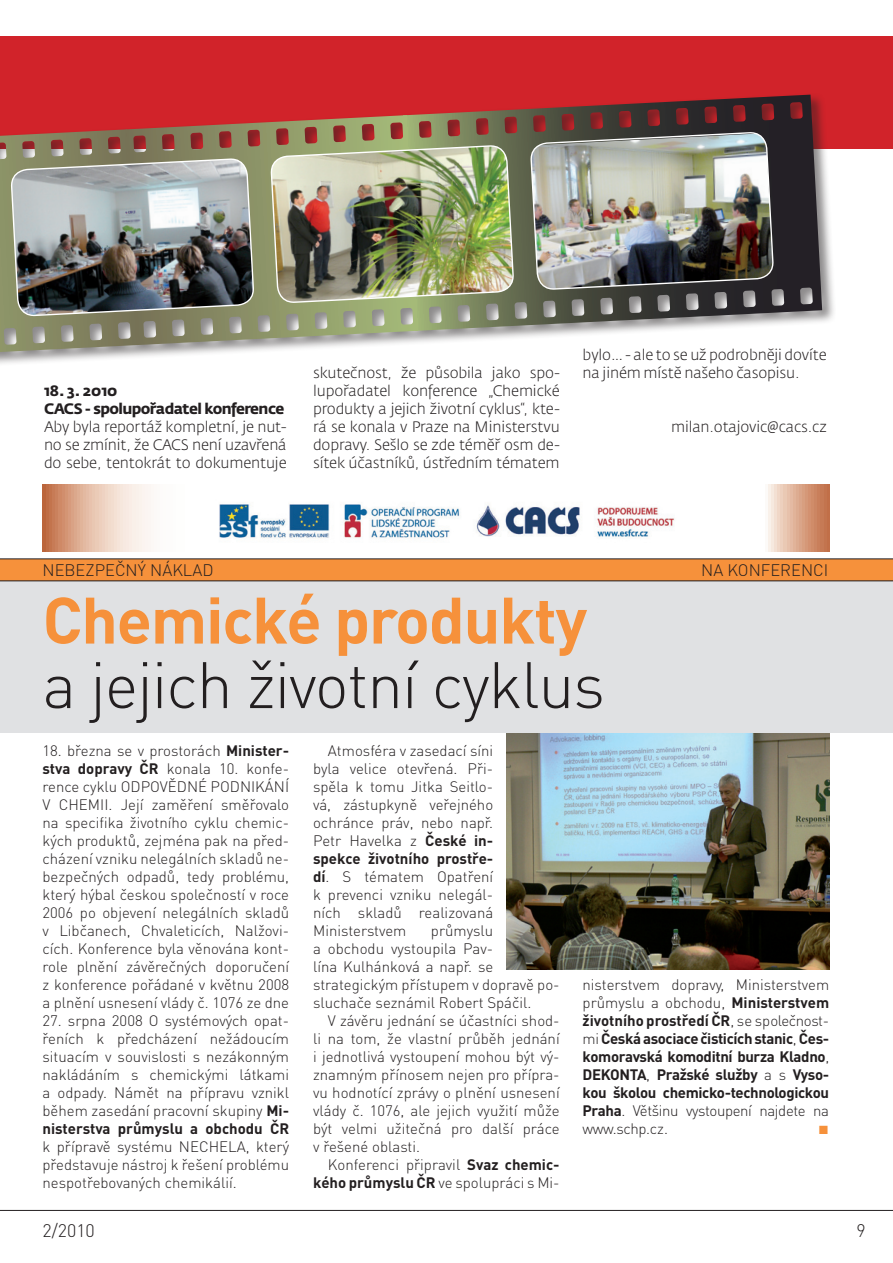
<style>
.page{position:relative;width:893px;height:1263px;background:#fff}
.page>*{position:absolute;margin:0;border:0;box-sizing:border-box;transform-origin:0 0}
.t1{font:300 64.5px "DIN Pro";letter-spacing:-.02em;color:#231f20}
.t2{font:700 64.5px "DIN Pro";letter-spacing:-.02em;color:#f6913b}
.t3{font:300 18px "DIN Pro";color:#231f20}
.t4{font:300 16.5px "DIN Pro";color:#231f20}
.t5{font:300 15px/18px "DIN Pro";color:#231f20;text-align:justify}
.t6{font:300 15px/18px "Fedra Sans Pro";letter-spacing:-.01em;color:#231f20;text-align:justify}
.t7{font:700 15px/18px "DIN Pro";letter-spacing:-.025em;color:#231f20;text-align:justify}
.t8{font:700 15px "Fedra Sans Pro";letter-spacing:-.04em;color:#231f20}
.t9{font:15px "Fedra Sans Pro";color:#f6913b}
.s1{font-weight:700}
.s2{font-weight:300}
</style>
<div class="page">
<hr style="left:0;top:1210px;width:893px;height:1px;background:#231f20">
<div style="left:0;top:37px;width:893px;height:112px;background:#d1232a"></div>
<img style="left:506px;top:733px;width:323px;height:236px">
<div style="left:0;top:563px;width:893px;height:170px;background:#e0e1e3"></div>
<div style="left:0;top:559px;width:893px;height:21px;background:#f6913b"></div>
<hr style="left:0;top:558px;width:893px;height:1px;background:#231f20">
<hr style="left:0;top:580px;width:893px;height:1px;background:#231f20">
<svg style="left:43px;top:485px;width:786px;height:67px"></svg>
<img style="left:215px;top:499px;width:465px;height:44px">
<div style="left:0;top:93px;width:836px;height:301px;background:#231f20;opacity:.52"></div>
<svg style="left:0;top:129px;width:138px;height:223px;background:#92916d"></svg>
<svg style="left:126px;top:95px;width:696px;height:250px"></svg>
<img style="left:11px;top:124px;width:243px;height:227px">
<img style="left:271px;top:110px;width:243px;height:228px">
<img style="left:530px;top:97px;width:244px;height:227px">
<p class="t8" style="left:44px;top:381px;width:75px">18. 3. 2010</p>
<p class="t8" style="left:44px;top:399px;width:242px">CACS - spolupořadatel konference</p>
<p class="t6" style="left:44px;top:418px;width:244px">Aby byla reportáž kompletní, je nut&shy;no se zmínit, že CACS není uzavřená do sebe, tentokrát to dokumentuje</p>
<p class="t6" style="left:313px;top:364px;width:248px">skutečnost, že působila jako spo&shy;lupořadatel konference „Chemické produkty a jejich životní cyklus“, kte&shy;rá se konala v Praze na Ministerstvu dopravy. Sešlo se zde téměř osm de&shy;sítek účastníků, ústředním tématem</p>
<p class="t6" style="left:583px;top:346px;width:246px">bylo… - ale to se už podrobněji dovíte na jiném místě našeho časopisu.</p>
<p class="t6" style="left:671px;top:418px;width:157px">milan.otajovic@cacs.cz</p>
<p class="t4" style="left:43px;top:558px;width:173px">NEBEZPEČNÝ NÁKLAD</p>
<p class="t4" style="left:701px;top:558px;width:129px">NA KONFERENCI</p>
<p class="t2" style="left:43px;top:576px;width:546px">Chemické produkty</p>
<p class="t1" style="left:43px;top:641px;width:564px">a jejich životní cyklus</p>
<p class="t5" style="left:43px;top:741px;width:248px">18. března se v prostorách <span class="s1">Minister&shy;stva dopravy ČR</span> konala 10. konfe&shy;rence cyklu ODPOVĚDNÉ PODNIKÁNÍ V CHEMII. Její zaměření směřovalo na specifika životního cyklu chemic&shy;kých produktů, zejména pak na před&shy;cházení vzniku nelegálních skladů ne&shy;bezpečných odpadů, tedy problému, který hýbal českou společností v roce 2006 po objevení nelegálních skladů v Libčanech, Chvaleticích, Nalžovi&shy;cích. Konference byla věnována kont&shy;role plnění závěrečných doporučení z konference pořádané v květnu 2008 a plnění usnesení vlády č. 1076 ze dne</p>
<p class="t5" style="left:43px;top:1011px;width:248px">27. srpna 2008 O systémových opat&shy;řeních k předcházení nežádoucím situacím v souvislosti s nezákonným nakládáním s chemickými látkami a odpady. Námět na přípravu vznikl během zasedání pracovní skupiny <span class="s1">Mi&shy;nisterstva průmyslu a obchodu ČR </span>k přípravě systému NECHELA, který představuje nástroj k řešení problému nespotřebovaných chemikálií.</p>
<p class="t5" style="left:313px;top:741px;width:182px;text-indent:15px">Atmosféra v zasedací síni byla velice otevřená. Při&shy;spěla k tomu Jitka Seitlo&shy;vá, zástupkyně veřejného ochránce práv, nebo např.<br>Petr Havelka z <span class="s1">České in&shy;spekce životního prostře&shy;dí</span>. S tématem Opatření k prevenci vzniku nelegál&shy;ních skladů realizovaná Ministerstvem</p>
<p class="t5" style="left:313px;top:921px;width:248px;text-align:left;text-indent:118px">průmyslu<br>a obchodu vystoupila Pav-<br>lína Kulhánková a např. se strategickým přístupem v dopravě po&shy;sluchače seznámil Robert Spáčil.</p>
<p class="t5" style="left:313px;top:1011px;width:248px;text-indent:15px">V závěru jednání se účastníci shod&shy;li na tom, že vlastní průběh jednání i jednotlivá vystoupení mohou být vý&shy;znamným přínosem nejen pro přípra&shy;vu hodnotící zprávy o plnění usnesení vlády č. 1076, ale jejich využití může být velmi užitečná pro další práce v řešené oblasti.</p>
<p class="t5" style="left:313px;top:1155px;width:248px;text-align:right">Konferenci připravil <span class="s1">Svaz chemic&shy;kého průmyslu ČR</span> ve spolupráci s Mi-</p>
<p class="t7" style="left:583px;top:975px;width:248px"><span class="s2">nisterstvem dopravy, Ministerstvem průmyslu a obchodu,</span> Ministerstvem životního prostředí ČR<span class="s2">, se společnost&shy;mi</span> Česká asociace čisticích stanic<span class="s2">,</span> Čes&shy;komoravská komoditní burza Kladno<span class="s2">, </span>DEKONTA<span class="s2">,</span> Pražské služby <span class="s2">a s</span> Vyso&shy;kou školou chemicko-technologickou Praha<span class="s2">. Většinu vystoupení najdete na www.schp.cz.</span></p>
<p class="t9" style="left:818px;top:1119px;width:13px">▪</p>
<p class="t3" style="left:43px;top:1219px;width:54px">2/2010</p>
<p class="t3" style="left:856px;top:1219px;width:11px">9</p>
</div>
